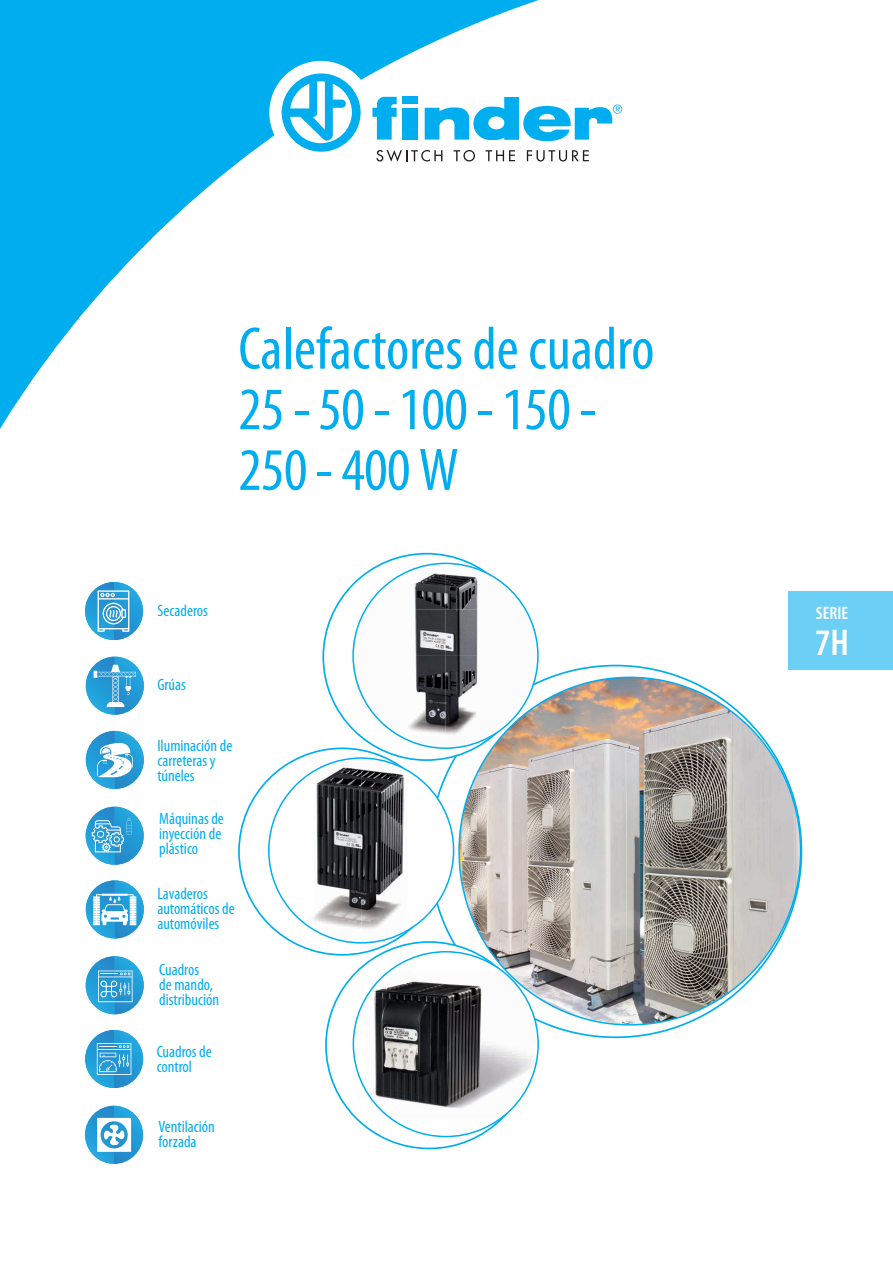
<style>
.page{position:relative;width:893px;height:1263px;background:#fff}
.page>*{position:absolute;margin:0;border:0;box-sizing:border-box;transform-origin:0 0}
.t1{font:condensed 60.6px/60.6px "Myriad Pro";letter-spacing:-.01em;color:#00aeef}
.t2{font:600 condensed 37.5px "Myriad Pro";color:#fff}
.t3{font:600 condensed 18px "Myriad Pro";color:#fff}
.t4{font:condensed 16.5px/15px "Myriad Pro";color:#00aeef}
</style>
<div class="page">
<div style="left:788px;top:591px;width:105px;height:79px;background:#6bcff6"></div>
<svg style="left:0;top:0;width:551px;height:429px"></svg>
<div style="left:269px;top:61px;width:104px;height:103px;background:#fff;border-radius:50%"></div>
<svg style="left:282px;top:73px;width:79px;height:79px"></svg>
<svg style="left:425px;top:97px;width:197px;height:44px"></svg>
<svg style="left:372px;top:97px;width:25px;height:43px"></svg>
<div style="left:403px;top:108px;width:15px;height:32px;background:#00aeef"></div>
<div style="left:403px;top:97px;width:15px;height:7px;background:#00aeef"></div>
<svg style="left:376px;top:150px;width:66px;height:12px"></svg>
<svg style="left:454px;top:150px;width:21px;height:12px"></svg>
<svg style="left:485px;top:150px;width:30px;height:11px"></svg>
<svg style="left:527px;top:150px;width:62px;height:12px"></svg>
<svg style="left:547px;top:665px;width:255px;height:373px"></svg>
<svg style="left:238px;top:553px;width:301px;height:596px"></svg>
<img style="left:458px;top:676px;width:343px;height:349px">
<img style="left:85px;top:582px;width:58px;height:58px">
<svg style="left:98px;top:590px;width:31px;height:42px"></svg>
<img style="left:86px;top:731px;width:58px;height:58px">
<svg style="left:95px;top:741px;width:38px;height:36px"></svg>
<img style="left:86px;top:657px;width:58px;height:58px">
<svg style="left:94px;top:665px;width:42px;height:42px;background:#49aadc"></svg>
<img style="left:86px;top:807px;width:58px;height:58px">
<svg style="left:92px;top:819px;width:40px;height:33px"></svg>
<img style="left:86px;top:880px;width:58px;height:58px">
<svg style="left:93px;top:894px;width:43px;height:31px"></svg>
<img style="left:86px;top:956px;width:58px;height:58px">
<svg style="left:98px;top:970px;width:35px;height:32px"></svg>
<img style="left:85px;top:1030px;width:58px;height:58px">
<svg style="left:97px;top:1043px;width:34px;height:32px"></svg>
<img style="left:85px;top:1106px;width:58px;height:58px">
<svg style="left:97px;top:1118px;width:34px;height:34px"></svg>
<h1 class="t1" style="left:238px;top:318px;width:418px">Calefactores de cuadro<br>25 - 50 - 100 - 150 -<br>250 - 400 W</h1>
<p class="t4" style="left:157px;top:603px;width:52px">Secaderos</p>
<p class="t4" style="left:157px;top:677px;width:30px">Grúas</p>
<p class="t4" style="left:157px;top:738px;width:77px">Iluminación de carreteras y túneles</p>
<p class="t4" style="left:159px;top:811px;width:66px">Máquinas de inyección de plástico</p>
<p class="t4" style="left:157px;top:886px;width:79px">Lavaderos automáticos de automóviles</p>
<p class="t4" style="left:159px;top:962px;width:61px">Cuadros<br>de mando, distribución</p>
<p class="t4" style="left:157px;top:1044px;width:57px">Cuadros de control</p>
<p class="t4" style="left:159px;top:1119px;width:58px">Ventilación forzada</p>
<p class="t3" style="left:816px;top:603px;width:34px">SЕRIE</p>
<h2 class="t2" style="left:815px;top:622px;width:35px">7H</h2>
</div>
